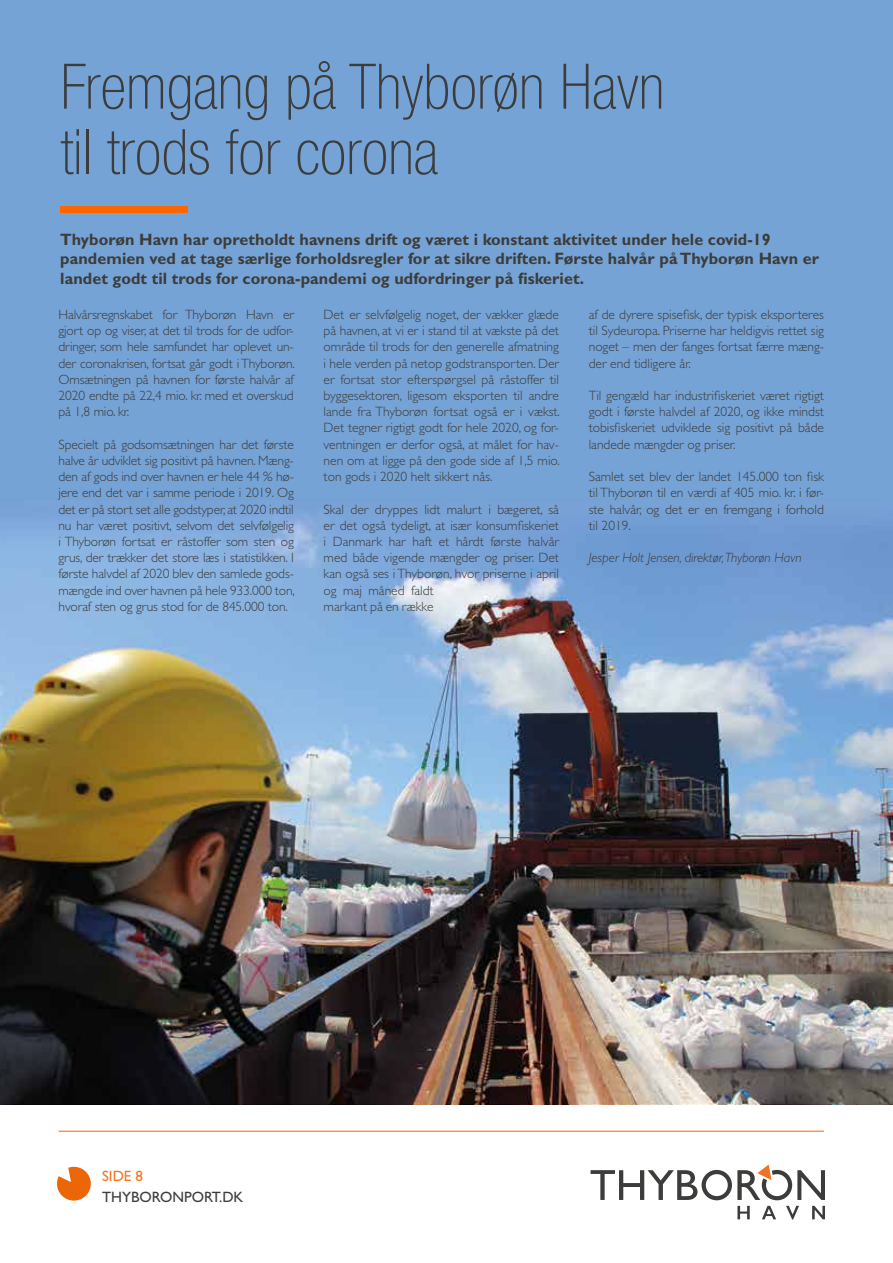
<style>
.page{position:relative;width:893px;height:1263px;background:#fff}
.page>*{position:absolute;margin:0;border:0;box-sizing:border-box;transform-origin:0 0}
.t1{font:100 condensed 62.85px/65.4px "Helvetica Neue LT Std";color:#3c3c3b}
.t2{font:700 16.5px/19.8px "Gill Sans Std";letter-spacing:.005em;color:#3c3c3b}
.t3{font:15px "Gill Sans Std";color:#3c3c3b}
.t4{font:15px "Gill Sans Std";color:#ee7726}
.t5{font:300 13.5px/16.2px "Gill Sans Std";color:#3c3c3b;text-align:justify}
.t6{font:italic 300 13.5px "Gill Sans Std";color:#3c3c3b}
</style>
<div class="page">
<svg style="left:590px;top:1164px;width:235px;height:36px"></svg>
<svg style="left:737px;top:1206px;width:13px;height:13px"></svg>
<svg style="left:762px;top:1206px;width:14px;height:13px"></svg>
<svg style="left:786px;top:1206px;width:13px;height:13px"></svg>
<svg style="left:812px;top:1206px;width:13px;height:13px"></svg>
<hr style="left:59px;top:1131px;width:765px;height:1px;background:#ec6608">
<svg style="left:57px;top:1167px;width:34px;height:33px"></svg>
<img style="left:0;top:0;width:893px;height:1104px">
<div style="left:60px;top:206px;width:128px;height:7px;background:#f60"></div>
<h1 class="t1" style="left:60px;top:53px;width:606px">Fremgang på Thyborøn Havn til trods for corona</h1>
<p class="t2" style="left:60px;top:229px;width:760px">Thyborøn Havn har opretholdt havnens drift og været i konstant aktivitet under hele covid-19 pandemien ved at tage særlige forholdsregler for at sikre driften. Første halvår på Thyborøn Havn er landet godt til trods for corona-pandemi og udfordringer på fiskeriet.</p>
<p class="t5" style="left:59px;top:307px;width:238px">Halvårsregnskabet for Thyborøn Havn er gjort op og viser, at det til trods for de udfor&shy;dringer, som hele samfundet har oplevet un&shy;der coronakrisen, fortsat går godt i Thyborøn.<br>Omsætningen på havnen for første halvår af 2020 endte på 22,4 mio. kr. med et overskud på 1,8 mio. kr.</p>
<p class="t5" style="left:59px;top:436px;width:238px">Specielt på godsomsætningen har det første halve år udviklet sig positivt på havnen. Mæng&shy;den af gods ind over havnen er hele 44 % hø&shy;jere end det var i samme periode i 2019. Og det er på stort set alle godstyper, at 2020 indtil nu har været positivt, selvom det selvfølgelig i Thyborøn fortsat er råstoffer som sten og grus, der trækker det store læs i statistikken. I første halvdel af 2020 blev den samlede gods&shy;mængde ind over havnen på hele 933.000 ton, hvoraf sten og grus stod for de 845.000 ton.</p>
<p class="t5" style="left:324px;top:307px;width:238px">Det er selvfølgelig noget, der vækker glæde på havnen, at vi er i stand til at vækste på det område til trods for den generelle afmatning i hele verden på netop godstransporten. Der er fortsat stor efterspørgsel på råstoffer til byggesektoren, ligesom eksporten til andre lande fra Thyborøn fortsat også er i vækst.<br>Det tegner rigtigt godt for hele 2020, og for&shy;ventningen er derfor også, at målet for hav&shy;nen om at ligge på den gode side af 1,5 mio. ton gods i 2020 helt sikkert nås.</p>
<p class="t5" style="left:324px;top:501px;width:237px;text-align:left">Skal der dryppes lidt malurt i bægeret, så er det også tydeligt, at især konsumfiskeriet i Danmark har haft et hårdt første halvår med både vigende mængder og priser. Det kan også ses i Thyborøn, hvor priserne i april og maj måned faldt<br>markant på en række</p>
<p class="t5" style="left:589px;top:307px;width:237px">af de dyrere spisefisk, der typisk eksporteres til Sydeuropa. Priserne har heldigvis rettet sig noget – men der fanges fortsat færre mæng&shy;der end tidligere år.</p>
<p class="t5" style="left:589px;top:388px;width:237px">Til gengæld har industrifiskeriet været rigtigt godt i første halvdel af 2020, og ikke mindst tobisfiskeriet udviklede sig positivt på både landede mængder og priser.</p>
<p class="t5" style="left:589px;top:469px;width:237px">Samlet set blev der landet 145.000 ton fisk til Thyborøn til en værdi af 405 mio. kr. i før&shy;ste halvår, og det er en fremgang i forhold til 2019.</p>
<p class="t6" style="left:589px;top:550px;width:214px">Jesper Holt Jensen, direktør, Thyborøn Havn</p>
<p class="t4" style="left:102px;top:1167px;width:43px">SIDE 8</p>
<p class="t3" style="left:102px;top:1188px;width:143px">THYBORONPORT.DK</p>
</div>
